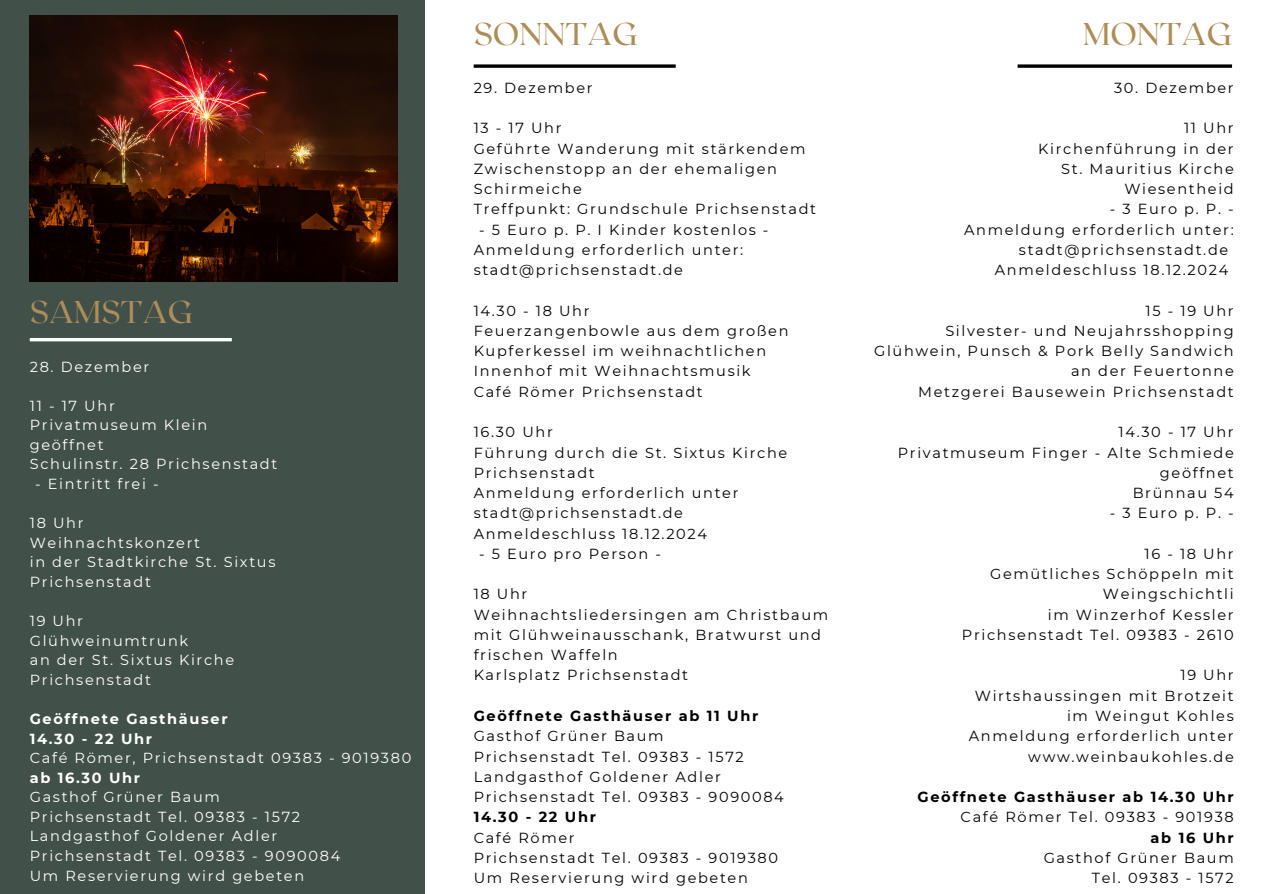
<style>
.page{position:relative;width:1263px;height:894px;background:#fff}
.page>*{position:absolute;margin:0;border:0;box-sizing:border-box;transform-origin:0 0}
.t1{font:31.5px "Roxborough CF";color:#ad8d58}
.t2{font:14.55px/20.2px "Montserrat";letter-spacing:.115em;color:#000;text-align:right}
.t3{font:14.55px/19.5px "Montserrat";letter-spacing:.115em;color:#fff}
.s1{font-weight:700}
</style>
<div class="page">
<div style="left:0;top:0;width:1263px;height:893px;background:#42504a"></div>
<div style="left:425px;top:0;width:838px;height:893px;background:#fff"></div>
<img style="left:30px;top:15px;width:368px;height:267px">
<hr style="left:30px;top:338px;width:202px;height:3px;background:#fff">
<svg style="left:474px;top:64px;width:202px;height:4px"></svg>
<svg style="left:1017px;top:64px;width:215px;height:4px"></svg>
<h2 class="t1" style="left:30px;top:291px;width:165px">SAMSTAG</h2>
<h2 class="t3" style="left:30px;top:356px;width:121px">28. Dezember</h2>
<h2 class="t3" style="left:30px;top:395px;width:249px">11 - 17 Uhr<br>Privatmuseum Klein geöffnet<br>Schulinstr. 28 Prichsenstadt</h2>
<h2 class="t3" style="left:35px;top:474px;width:125px">- Eintritt frei -</h2>
<h2 class="t3" style="left:30px;top:513px;width:247px">18 Uhr<br>Weihnachtskonzert<br>in der Stadtkirche St. Sixtus<br>Prichsenstadt</h2>
<h2 class="t3" style="left:30px;top:611px;width:206px">19 Uhr<br>Glühweinumtrunk<br>an der St. Sixtus Kirche<br>Prichsenstadt</h2>
<h2 class="t3" style="left:30px;top:708px;width:383px"><span class="s1">Geöffnete Gasthäuser<br>14.30 - 22 Uhr<br></span>Café Römer, Prichsenstadt 09383 - 9019380 <span class="s1">ab 16.30 Uhr<br></span>Gasthof Grüner Baum<br>Prichsenstadt Tel. 09383 - 1572<br>Landgasthof Goldener Adler<br>Prichsenstadt Tel. 09383 - 9090084<br>Um Reservierung wird gebeten</h2>
<h2 class="t1" style="left:474px;top:14px;width:165px">SONNTAG</h2>
<h2 class="t1" style="left:1083px;top:13px;width:150px">MONTAG</h2>
<h2 class="t2" style="left:474px;top:77px;width:121px">29. Dezember</h2>
<h2 class="t2" style="left:474px;top:118px;width:344px;text-align:left">13 - 17 Uhr<br>Geführte Wanderung mit stärkendem<br>Zwischenstopp an der ehemaligen<br>Schirmeiche<br>Treffpunkt: Grundschule Prichsenstadt</h2>
<h2 class="t2" style="left:474px;top:219px;width:296px;text-align:left;text-indent:5px">- 5 Euro p. P. I Kinder kostenlos -<br>Anmeldung erforderlich unter: stadt@prichsenstadt.de</h2>
<h2 class="t2" style="left:474px;top:300px;width:316px;text-align:left">14.30 - 18 Uhr<br>Feuerzangenbowle aus dem großen<br>Kupferkessel im weihnachtlichen<br>Innenhof mit Weihnachtsmusik<br>Café Römer Prichsenstadt</h2>
<h2 class="t2" style="left:474px;top:422px;width:315px;text-align:left">16.30 Uhr<br>Führung durch die St. Sixtus Kirche<br>Prichsenstadt<br>Anmeldung erforderlich unter stadt@prichsenstadt.de<br>Anmeldeschluss 18.12.2024</h2>
<h2 class="t2" style="left:479px;top:543px;width:183px">- 5 Euro pro Person -</h2>
<h2 class="t2" style="left:474px;top:584px;width:356px;text-align:left">18 Uhr<br>Weihnachtsliedersingen am Christbaum mit Glühweinausschank, Bratwurst und frischen Waffeln<br>Karlsplatz Prichsenstadt</h2>
<h2 class="t2" style="left:474px;top:705px;width:312px;text-align:left"><span class="s1">Geöffnete Gasthäuser ab 11 Uhr<br></span>Gasthof Grüner Baum<br>Prichsenstadt Tel. 09383 - 1572<br>Landgasthof Goldener Adler<br>Prichsenstadt Tel. 09383 - 9090084<br><span class="s1">14.30 - 22 Uhr<br></span>Café Römer<br>Prichsenstadt Tel. 09383 - 9019380<br>Um Reservierung wird gebeten</h2>
<p class="t2" style="left:1114px;top:77px;width:121px">30. Dezember</p>
<h1 class="t2" style="left:1038px;top:118px;width:197px">11 Uhr<br>Kirchenführung in der<br>St. Mauritius Kirche<br>Wiesentheid</h1>
<h1 class="t2" style="left:1110px;top:199px;width:126px">- 3 Euro p. P. -</h1>
<h1 class="t2" style="left:964px;top:219px;width:271px">Anmeldung erforderlich unter:</h1>
<h1 class="t2" style="left:1019px;top:239px;width:211px">stadt@prichsenstadt.de</h1>
<h1 class="t2" style="left:995px;top:260px;width:235px">Anmeldeschluss 18.12.2024</h1>
<h1 class="t2" style="left:874px;top:300px;width:361px">15 - 19 Uhr<br>Silvester- und Neujahrsshopping<br>Glühwein, Punsch &amp; Pork Belly Sandwich an der Feuertonne<br>Metzgerei Bausewein Prichsenstadt</h1>
<h1 class="t2" style="left:898px;top:422px;width:337px">14.30 - 17 Uhr<br>Privatmuseum Finger - Alte Schmiede geöffnet<br>Brünnau 54</h1>
<h2 class="t2" style="left:1110px;top:503px;width:126px">- 3 Euro p. P. -</h2>
<h2 class="t2" style="left:990px;top:543px;width:245px">16 - 18 Uhr<br>Gemütliches Schöppeln mit<br>Weingschichtli</h2>
<h2 class="t2" style="left:962px;top:604px;width:273px">im Winzerhof Kessler<br>Prichsenstadt Tel. 09383 - 2610</h2>
<h2 class="t2" style="left:969px;top:665px;width:266px">19 Uhr<br>Wirtshaussingen mit Brotzeit im Weingut Kohles<br>Anmeldung erforderlich unter</h2>
<h2 class="t2" style="left:1028px;top:746px;width:207px">www.weinbaukohles.de</h2>
<h2 class="t2" style="left:917px;top:786px;width:318px"><span class="s1">Geöffnete Gasthäuser ab 14.30 Uhr<br></span>Café Römer Tel. 09383 - 901938<br><span class="s1">ab 16 Uhr<br></span>Gasthof Grüner Baum</h2>
<h2 class="t2" style="left:1092px;top:867px;width:143px">Tel. 09383 - 1572</h2>
</div>
